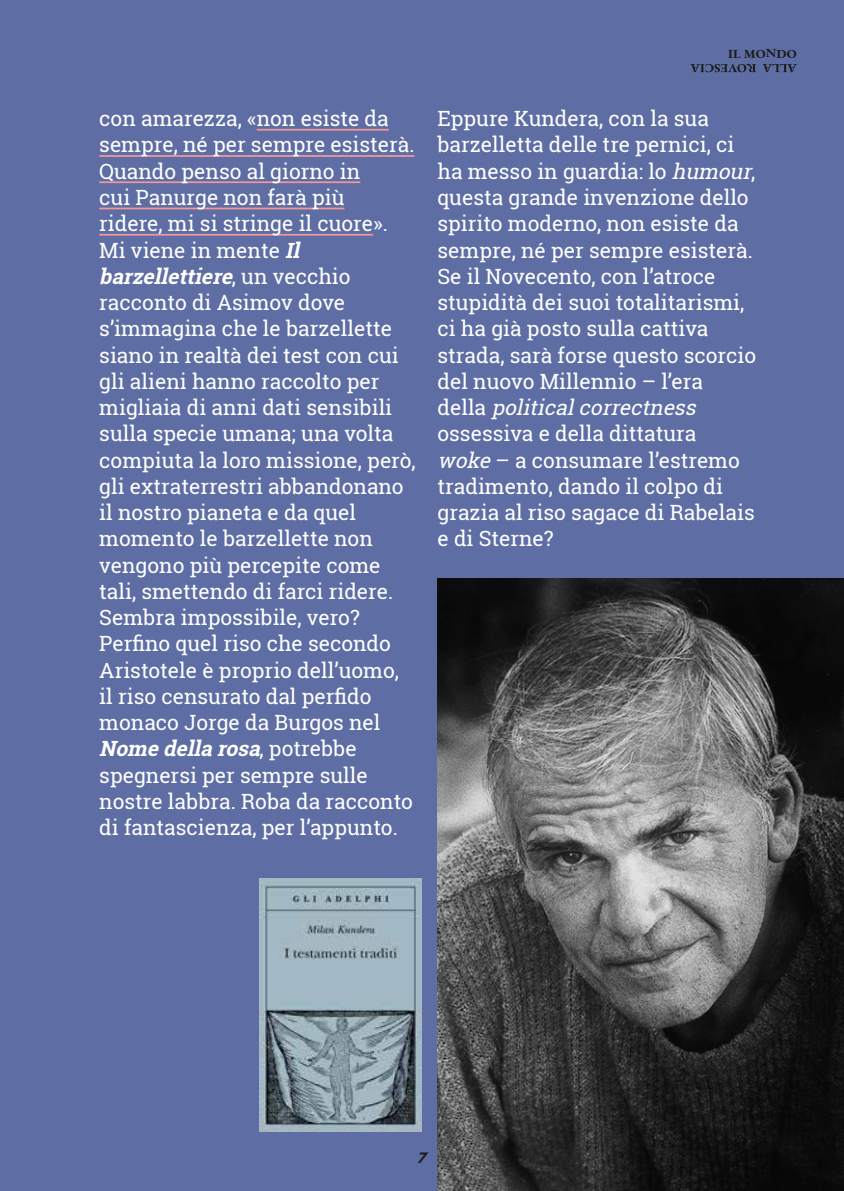
<style>
.page{position:relative;width:844px;height:1191px;background:#fff}
.page>*{position:absolute;margin:0;border:0;box-sizing:border-box;transform-origin:0 0}
.t1{font:21px/26.2px "Roboto Slab";color:#fff}
.t2{font:italic 800 15.75px "Futura PT";color:#1d1d1b}
.t3{font:700 12.25px "EB Garamond";color:#1d1d1b;scale:1.07 1}
.s1{font-weight:700;font-style:italic}
.s2{font-style:italic}
</style>
<div class="page">
<div style="left:0;top:0;width:843px;height:1191px;background:#5e6ea5"></div>
<svg style="left:690px;top:64px;width:106px;height:8px"></svg>
<hr style="left:257px;top:129px;width:131px;height:2px;background:#f29799">
<hr style="left:99px;top:155px;width:315px;height:2px;background:#f29799">
<hr style="left:99px;top:181px;width:261px;height:2px;background:#f29799">
<hr style="left:99px;top:208px;width:245px;height:1px;background:#f29799">
<hr style="left:99px;top:234px;width:274px;height:2px;background:#f29799">
<img style="left:437px;top:578px;width:406px;height:613px">
<img style="left:260px;top:878px;width:162px;height:253px">
<p class="t3" style="left:728px;top:46px;width:66px">IL MONDO</p>
<p class="t1" style="left:99px;top:105px;width:318px">con amarezza, «non esiste da sempre, né per sempre esisterà.<br>Quando penso al giorno in<br>cui Panurge non farà più<br>ridere, mi si stringe il cuore».<br>Mi viene in mente <span class="s1">Il barzellettiere</span>, u n v e c c h i o racconto di Asimov dove s’immagina che le barzellette siano in realtà dei test con cui gli alieni hanno raccolto per migliaia di anni dati sensibili sulla specie umana; una volta compiuta la loro missione, però, gli extraterrestri abbandonano il nostro pianeta e da quel momento le barzellette non vengono più percepite come tali, smettendo di farci ridere.<br>Sembra impossibile, vero?<br>Perfino quel riso che secondo<br>Aristotele è proprio dell’uomo, il riso censurato dal perfido monaco Jorge da Burgos nel<br><span class="s1">Nome della rosa</span>, p o t r e b b e spegnersi per sempre sulle nostre labbra. Roba da racconto di fantascienza, per l’appunto.</p>
<p class="t1" style="left:437px;top:105px;width:321px">Eppure Kundera, con la sua barzelletta delle tre pernici, ci ha messo in guardia: lo <span class="s2">humour</span>, questa grande invenzione dello spirito moderno, non esiste da sempre, né per sempre esisterà.<br>Se il Novecento, con l’atroce stupidità dei suoi totalitarismi, ci ha già posto sulla cattiva strada, sarà forse questo scorcio del nuovo Millennio – l’era<br>d e l l a <span class="s2">politicalcorrectness </span>ossessiva e della dittatura <span class="s2">woke</span> – a consumare l’estremo tradimento, dando il colpo di grazia al riso sagace di Rabelais e di Sterne?</p>
<p class="t2" style="left:417px;top:1148px;width:15px">7</p>
</div>
